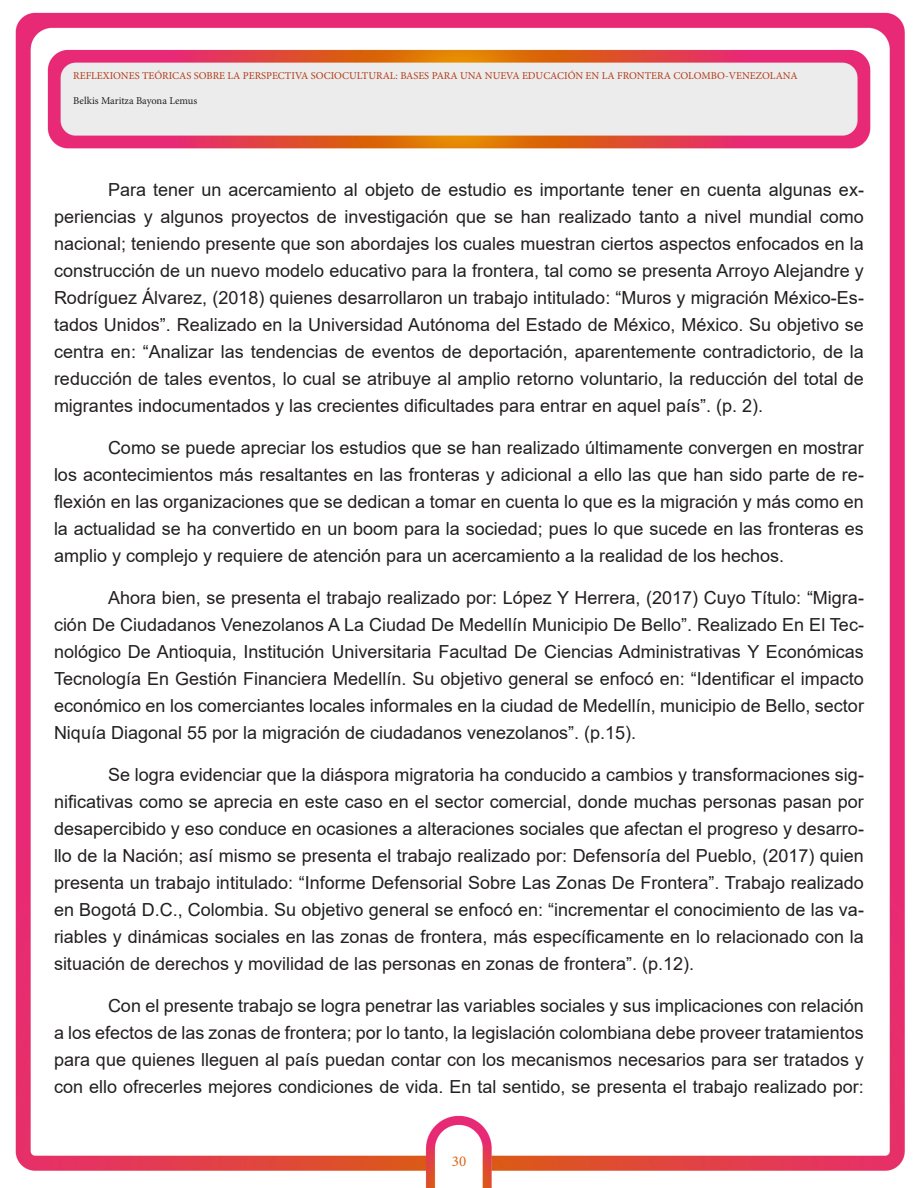
<style>
.page{position:relative;width:918px;height:1188px;background:#fff}
.page>*{position:absolute;margin:0;border:0;box-sizing:border-box;transform-origin:0 0}
.t1{font:18px/27px "Arial";color:#231f20;text-align:justify}
.t2{font:15px "Minion Pro";color:#db6514}
.t3{font:10.5px "Minion Pro";color:#b13b17}
.t4{font:10.5px "Minion Pro";letter-spacing:-.005em;color:#231f20}
</style>
<div class="page">
<img style="left:15px;top:12px;width:890px;height:1176px">
<p class="t3" style="left:73px;top:68px;width:726px">REFLEXIONES TEÓRICAS SOBRE LA PERSPECTIVA SOCIOCULTURAL: BASES PARA UNA NUEVA EDUCACIÓN EN LA FRONTERA COLOMBO-VENEZOLANA</p>
<p class="t4" style="left:73px;top:93px;width:126px">Belkis Maritza Bayona Lemus</p>
<p class="t1" style="left:54px;top:176px;width:811px;text-indent:54px">Para tener un acercamiento al objeto de estudio es importante tener en cuenta algunas ex&shy;periencias y algunos proyectos de investigación que se han realizado tanto a nivel mundial como nacional; teniendo presente que son abordajes los cuales muestran ciertos aspectos enfocados en la construcción de un nuevo modelo educativo para la frontera, tal como se presenta Arroyo Alejandre y Rodríguez Álvarez, (2018) quienes desarrollaron un trabajo intitulado: “Muros y migración México-Es&shy;tados Unidos”. Realizado en la Universidad Autónoma del Estado de México, México. Su objetivo se centra en: “Analizar las tendencias de eventos de deportación, aparentemente contradictorio, de la reducción de tales eventos, lo cual se atribuye al amplio retorno voluntario, la reducción del total de migrantes indocumentados y las crecientes dificultades para entrar en aquel país”. (p. 2).</p>
<p class="t1" style="left:54px;top:434px;width:811px;text-indent:54px">Como se puede apreciar los estudios que se han realizado últimamente convergen en mostrar los acontecimientos más resaltantes en las fronteras y adicional a ello las que han sido parte de re&shy;flexión en las organizaciones que se dedican a tomar en cuenta lo que es la migración y más como en la actualidad se ha convertido en un boom para la sociedad; pues lo que sucede en las fronteras es amplio y complejo y requiere de atención para un acercamiento a la realidad de los hechos.</p>
<p class="t1" style="left:54px;top:584px;width:811px;text-indent:54px">Ahora bien, se presenta el trabajo realizado por: López Y Herrera, (2017) Cuyo Título: “Migra&shy;ción De Ciudadanos Venezolanos A La Ciudad De Medellín Municipio De Bello”. Realizado En El Tec&shy;nológico De Antioquia, Institución Universitaria Facultad De Ciencias Administrativas Y Económicas Tecnología En Gestión Financiera Medellín. Su objetivo general se enfocó en: “Identificar el impacto económico en los comerciantes locales informales en la ciudad de Medellín, municipio de Bello, sector Niquía Diagonal 55 por la migración de ciudadanos venezolanos”. (p.15).</p>
<p class="t1" style="left:54px;top:761px;width:811px;text-indent:54px">Se logra evidenciar que la diáspora migratoria ha conducido a cambios y transformaciones sig&shy;nificativas como se aprecia en este caso en el sector comercial, donde muchas personas pasan por desapercibido y eso conduce en ocasiones a alteraciones sociales que afectan el progreso y desarro&shy;llo de la Nación; así mismo se presenta el trabajo realizado por: Defensoría del Pueblo, (2017) quien presenta un trabajo intitulado: “Informe Defensorial Sobre Las Zonas De Frontera”. Trabajo realizado en Bogotá D.C., Colombia. Su objetivo general se enfocó en: “incrementar el conocimiento de las va&shy;riables y dinámicas sociales en las zonas de frontera, más específicamente en lo relacionado con la situación de derechos y movilidad de las personas en zonas de frontera”. (p.12).</p>
<p class="t1" style="left:54px;top:992px;width:811px;text-indent:54px">Con el presente trabajo se logra penetrar las variables sociales y sus implicaciones con relación a los efectos de las zonas de frontera; por lo tanto, la legislación colombiana debe proveer tratamientos para que quienes lleguen al país puedan contar con los mecanismos necesarios para ser tratados y con ello ofrecerles mejores condiciones de vida. En tal sentido, se presenta el trabajo realizado por:</p>
<p class="t2" style="left:452px;top:1151px;width:16px">30</p>
</div>
